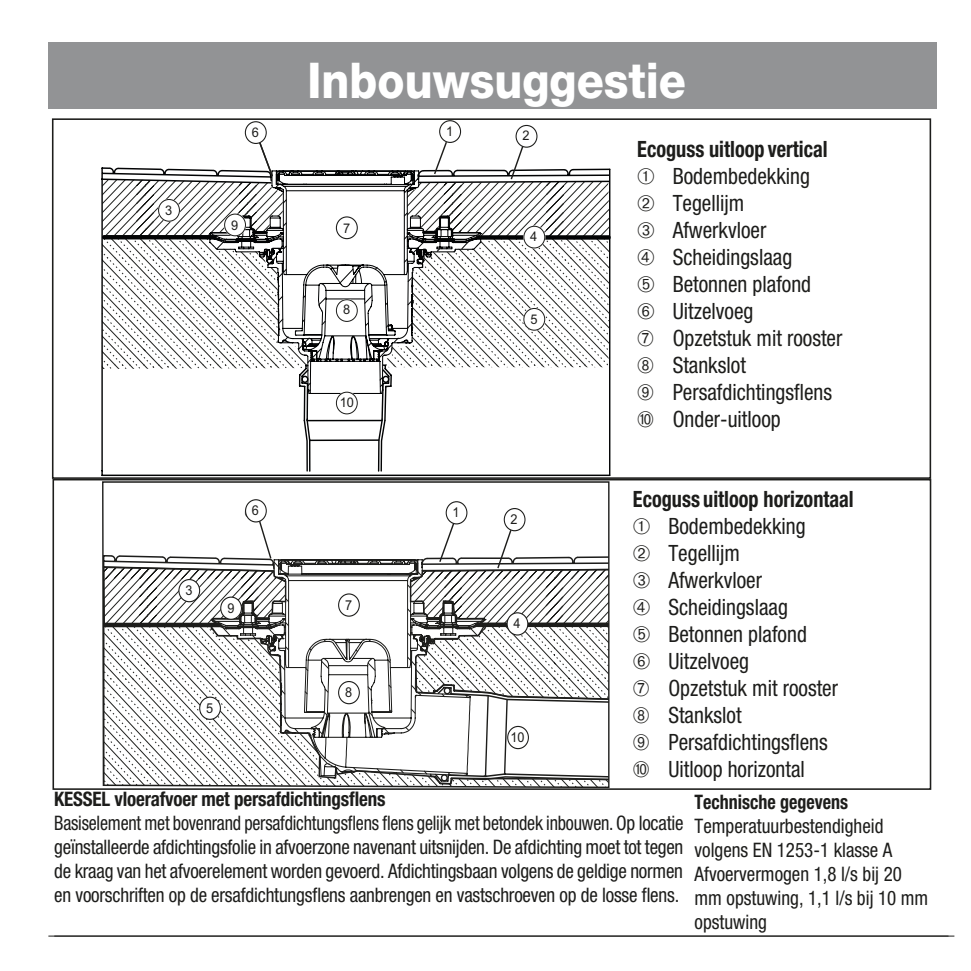
<style>
.page{position:relative;width:971px;height:971px;background:#fff}
.page>*{position:absolute;margin:0;border:0;box-sizing:border-box;transform-origin:0 0}
.t1{font:800 49.25px "Helvetica Neue LT Std";color:#fff;scale:.9 1}
.t2{font:condensed 22.5px/27px "Helvetica Neue LT Std";color:#1d1d1b;scale:.95 1}
.t3{font:condensed 20px/24px "Helvetica Neue LT Std";color:#1d1d1b;text-align:justify;scale:.9 1}
.t4{font:condensed 20px/24px "Helvetica Neue LT Std";color:#1d1d1b;scale:.95 1}
.t5{font:700 condensed 20px "Helvetica Neue LT Std";letter-spacing:-.01em;color:#1d1d1b;scale:.95 1}
.t6{font:700 condensed 20px "Helvetica Neue LT Std";letter-spacing:-.01em;color:#1d1d1b;scale:.9 1}
.t7{font:13.5px "Arial";color:#1d1d1b;scale:.93 1}
.t8{font:13.25px "Arial";color:#1d1d1b;scale:.96 1}
.s1{font-weight:700}
</style>
<div class="page">
<div style="left:48px;top:43px;width:889px;height:66px;background:#929395"></div>
<hr style="left:54px;top:936px;width:900px;height:1px;background:#1d1d1b">
<hr style="left:48px;top:936px;width:900px;height:1px;background:#1d1d1b">
<svg style="left:101px;top:167px;width:197px;height:309px"></svg>
<svg style="left:298px;top:168px;width:313px;height:308px"></svg>
<div style="left:336px;top:392px;width:21px;height:22px;background:#fff;border-radius:50%"></div>
<div style="left:336px;top:391px;width:22px;height:24px;border:1px solid #fff;border-radius:50%"></div>
<div style="left:336px;top:392px;width:22px;height:22px;border:1px solid #1d1d1b;border-radius:50%"></div>
<div style="left:515px;top:125px;width:22px;height:23px;border:1px solid #1d1d1b;border-radius:50%"></div>
<div style="left:439px;top:120px;width:22px;height:23px;border:1px solid #1d1d1b;border-radius:50%"></div>
<svg style="left:102px;top:140px;width:508px;height:229px"></svg>
<div style="left:245px;top:122px;width:21px;height:21px;background:#fff;border-radius:50%"></div>
<div style="left:245px;top:121px;width:22px;height:23px;border:1px solid #1d1d1b;border-radius:50%"></div>
<div style="left:336px;top:217px;width:21px;height:22px;background:#fff;border-radius:50%"></div>
<div style="left:336px;top:216px;width:22px;height:23px;border:1px solid #1d1d1b;border-radius:50%"></div>
<div style="left:336px;top:300px;width:21px;height:21px;background:#fff;border-radius:50%"></div>
<div style="left:336px;top:299px;width:22px;height:23px;border:1px solid #1d1d1b;border-radius:50%"></div>
<div style="left:225px;top:214px;width:20px;height:22px;background:#fff;border-radius:50%"></div>
<div style="left:224px;top:213px;width:22px;height:24px;border:1px solid #fff;border-radius:50%"></div>
<div style="left:224px;top:214px;width:22px;height:22px;border:1px solid #1d1d1b;border-radius:50%"></div>
<div style="left:52px;top:118px;width:879px;height:361px;border:2px solid #1d1d1b"></div>
<svg style="left:102px;top:482px;width:507px;height:305px"></svg>
<div style="left:504px;top:508px;width:21px;height:23px;background:#fff;border-radius:50%"></div>
<div style="left:504px;top:508px;width:21px;height:23px;border:1px solid #1d1d1b;border-radius:50%"></div>
<div style="left:446px;top:502px;width:21px;height:22px;background:#fff;border-radius:50%"></div>
<div style="left:446px;top:501px;width:21px;height:23px;border:1px solid #1d1d1b;border-radius:50%"></div>
<svg style="left:103px;top:519px;width:506px;height:266px"></svg>
<div style="left:246px;top:500px;width:20px;height:22px;background:#fff;border-radius:50%"></div>
<div style="left:245px;top:499px;width:22px;height:23px;border:1px solid #1d1d1b;border-radius:50%"></div>
<div style="left:339px;top:594px;width:20px;height:22px;background:#fff;border-radius:50%"></div>
<div style="left:338px;top:593px;width:22px;height:24px;border:1px solid #1d1d1b;border-radius:50%"></div>
<div style="left:339px;top:681px;width:20px;height:23px;background:#fff;border-radius:50%"></div>
<div style="left:338px;top:681px;width:22px;height:23px;border:1px solid #1d1d1b;border-radius:50%"></div>
<div style="left:221px;top:597px;width:20px;height:22px;background:#fff;border-radius:50%"></div>
<div style="left:220px;top:596px;width:22px;height:24px;border:1px solid #1d1d1b;border-radius:50%"></div>
<div style="left:52px;top:479px;width:879px;height:311px;border:2px solid #1d1d1b"></div>
<p class="t8" style="left:165px;top:202px;width:9px">3</p>
<p class="t8" style="left:231px;top:216px;width:9px">9</p>
<h1 class="t1" style="left:308px;top:51px;width:422px">Inbouwsuggestie</h1>
<p class="t8" style="left:247px;top:123px;width:13px">66</p>
<p class="t8" style="left:446px;top:122px;width:9px">1</p>
<p class="t8" style="left:343px;top:219px;width:9px">7</p>
<p class="t8" style="left:343px;top:301px;width:9px">8</p>
<p class="t8" style="left:340px;top:394px;width:16px">10</p>
<p class="t8" style="left:522px;top:127px;width:9px">2</p>
<p class="t8" style="left:530px;top:228px;width:9px">4</p>
<p class="t8" style="left:530px;top:310px;width:9px">5</p>
<p class="t2" style="left:637px;top:135px;width:217px"><span class="s1">Ecoguss uitloop vertical<br></span>➀ Bodembedekking<br>➁ Tegellijm<br>➂ Afwerkvloer<br>➃ Scheidingslaag<br>➄ Betonnen plafond<br>➅ Uitzelvoeg<br>➆ Opzetstuk mit rooster<br>➇ Stankslot<br>➈ Persafdichtingsflens ➉ Onder-uitloop</p>
<p class="t7" style="left:185px;top:582px;width:9px">3</p>
<p class="t7" style="left:245px;top:502px;width:17px">66</p>
<p class="t7" style="left:452px;top:503px;width:9px">1</p>
<p class="t7" style="left:227px;top:600px;width:9px">9</p>
<p class="t7" style="left:345px;top:596px;width:9px">7</p>
<p class="t7" style="left:206px;top:699px;width:9px">5</p>
<p class="t7" style="left:345px;top:683px;width:9px">8</p>
<p class="t7" style="left:511px;top:510px;width:9px">2</p>
<p class="t7" style="left:513px;top:615px;width:9px">4</p>
<p class="t7" style="left:510px;top:728px;width:17px">10</p>
<p class="t2" style="left:633px;top:486px;width:234px"><span class="s1">Ecoguss uitloop horizontaal<br></span>➀ Bodembedekking<br>➁ Tegellijm<br>➂ Afwerkvloer<br>➃ Scheidingslaag<br>➄ Betonnen plafond<br>➅ Uitzelvoeg<br>➆ Opzetstuk mit rooster<br>➇ Stankslot<br>➈ Persafdichtingsflens<br>➉ Uitloop horizontal</p>
<p class="t5" style="left:54px;top:787px;width:350px">KESSEL vloerafvoer met persafdichtingsflens</p>
<p class="t3" style="left:54px;top:811px;width:701px">Basiselement met bovenrand persafdichtungsflens flens gelijk met betondek inbouwen. Op locatie geïnstalleerde afdichtingsfolie in afvoerzone navenant uitsnijden. De afdichting moet tot tegen de kraag van het afvoerelement worden gevoerd. Afdichtingsbaan volgens de geldige normen en voorschriften op de ersafdichtungsflens aanbrengen en vastschroeven op de losse flens.</p>
<p class="t6" style="left:694px;top:789px;width:172px">Technische gegevens</p>
<p class="t4" style="left:694px;top:813px;width:248px">Temperatuurbestendigheid volgens EN 1253-1 klasse A<br>Afvoervermogen 1,8 l/s bij 20 mm opstuwing, 1,1 l/s bij 10 mm opstuwing</p>
</div>
